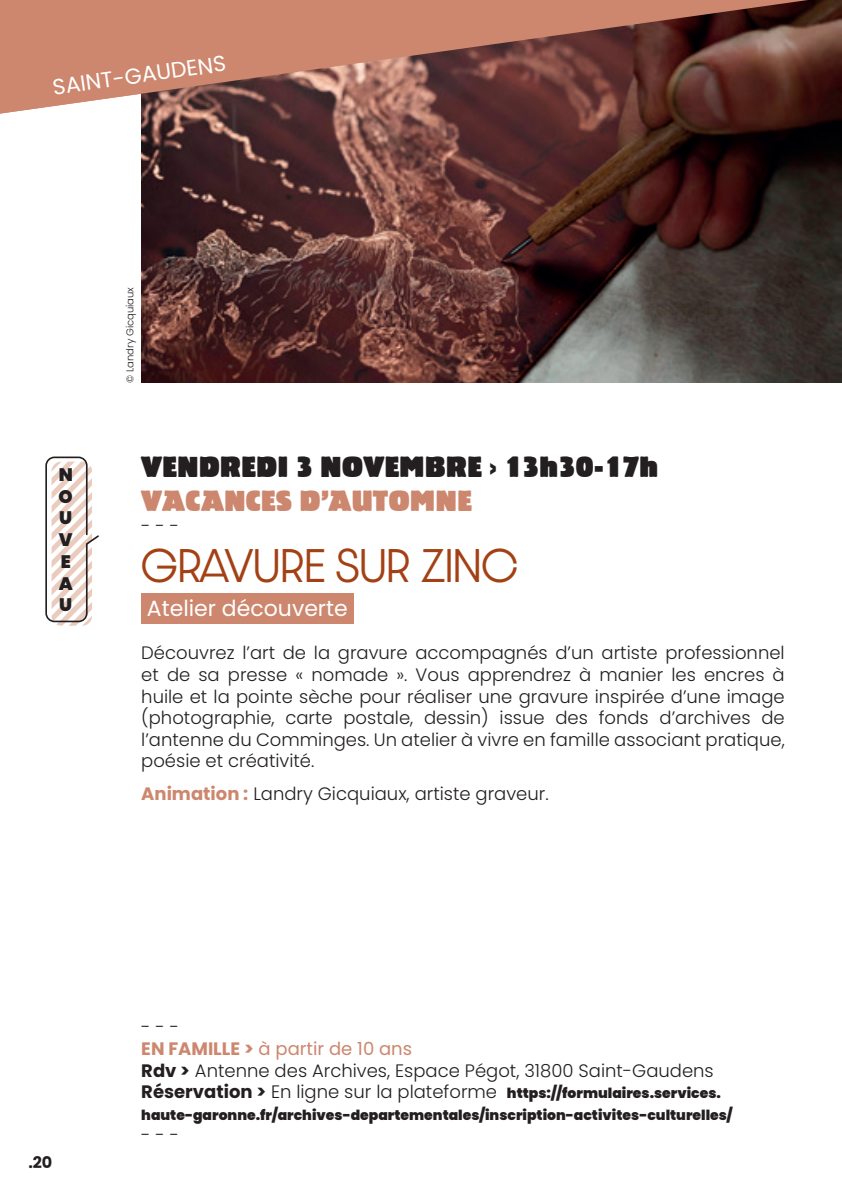
<style>
.page{position:relative;width:842px;height:1191px;background:#fff}
.page>*{position:absolute;margin:0;border:0;box-sizing:border-box;transform-origin:0 0}
.t1{font:300 40px "Dazzle Unicase";color:#a34114}
.t2{font:28px "Bariton LT Com";color:#231f20}
.t3{font:28px "Bariton LT Com";color:#cc876e}
.t4{font:22px "Poppins";color:#fff}
.t5{font:300 18px/21.6px "Poppins";color:#231f20;text-align:justify}
.t6{font:900 18px/21.8px "Poppins";color:#231f20;text-align:justify}
.t7{font:700 16px "Poppins";color:#231f20}
.t8{font:900 14px/21.6px "Poppins";color:#231f20}
.t9{font:300 10px "Poppins";color:#231f20}
.s1{font-weight:700;color:#cc876e}
.s2{font-weight:400;color:#cc876e}
.s3{font-weight:700}
.s4{font-weight:700;font-size:18px}
.s5{font-weight:300;font-size:18px}
</style>
<div class="page">
<img style="left:142px;top:0;width:700px;height:383px">
<svg style="left:0;top:0;width:808px;height:114px;background:#9d6657"></svg>
<div style="left:141px;top:593px;width:212px;height:31px;background:#cc876e"></div>
<svg style="left:45px;top:456px;width:54px;height:170px"></svg>
<p class="t4" style="left:51px;top:75px;width:176px;rotate:-8deg">SAINT-GAUDENS</p>
<p class="t6" style="left:59px;top:464px;width:16px">N O U V E A U</p>
<p class="t9" style="left:124px;top:383px;width:97px;rotate:-90deg">© Landry Gicquiaux</p>
<h2 class="t2" style="left:141px;top:450px;width:518px">VENDREDI 3 NOVEMBRE › 13h30-17h</h2>
<h2 class="t3" style="left:141px;top:484px;width:332px">VACANCES D’AUTOMNE</h2>
<p class="t5" style="left:141px;top:515px;width:39px">- - -</p>
<h1 class="t1" style="left:141px;top:536px;width:378px">GRAVURE SUR ZINC</h1>
<p class="t4" style="left:147px;top:596px;width:202px">Atelier découverte</p>
<p class="t5" style="left:141px;top:642px;width:645px">Découvrez l’art de la gravure accompagnés d’un artiste professionnel et de sa presse « nomade ». Vous apprendrez à manier les encres à huile et la pointe sèche pour réaliser une gravure inspirée d’une image (photographie, carte postale, dessin) issue des fonds d’archives de l’antenne du Comminges. Un atelier à vivre en famille associant pratique, poésie et créativité.</p>
<p class="t5" style="left:141px;top:783px;width:409px"><span class="s1">Animation :</span> Landry Gicquiaux, artiste graveur.</p>
<p class="t7" style="left:28px;top:1153px;width:26px">.20</p>
<p class="t5" style="left:141px;top:1016px;width:574px;text-align:left">- - -<br><span class="s1">EN FAMILLE &gt;</span> <span class="s2">à partir de 10 ans<br></span><span class="s3">Rdv &gt;</span> Antenne des Archives, Espace Pégot, 31800 Saint-Gaudens</p>
<p class="t8" style="left:141px;top:1082px;width:593px"><span class="s4">Réservation &gt;</span> <span class="s5">En ligne sur la plateforme</span> https://formulaires.services. haute-garonne.fr/archives-departementales/inscription-activites-culturelles/</p>
<p class="t5" style="left:141px;top:1124px;width:39px">- - -</p>
</div>
